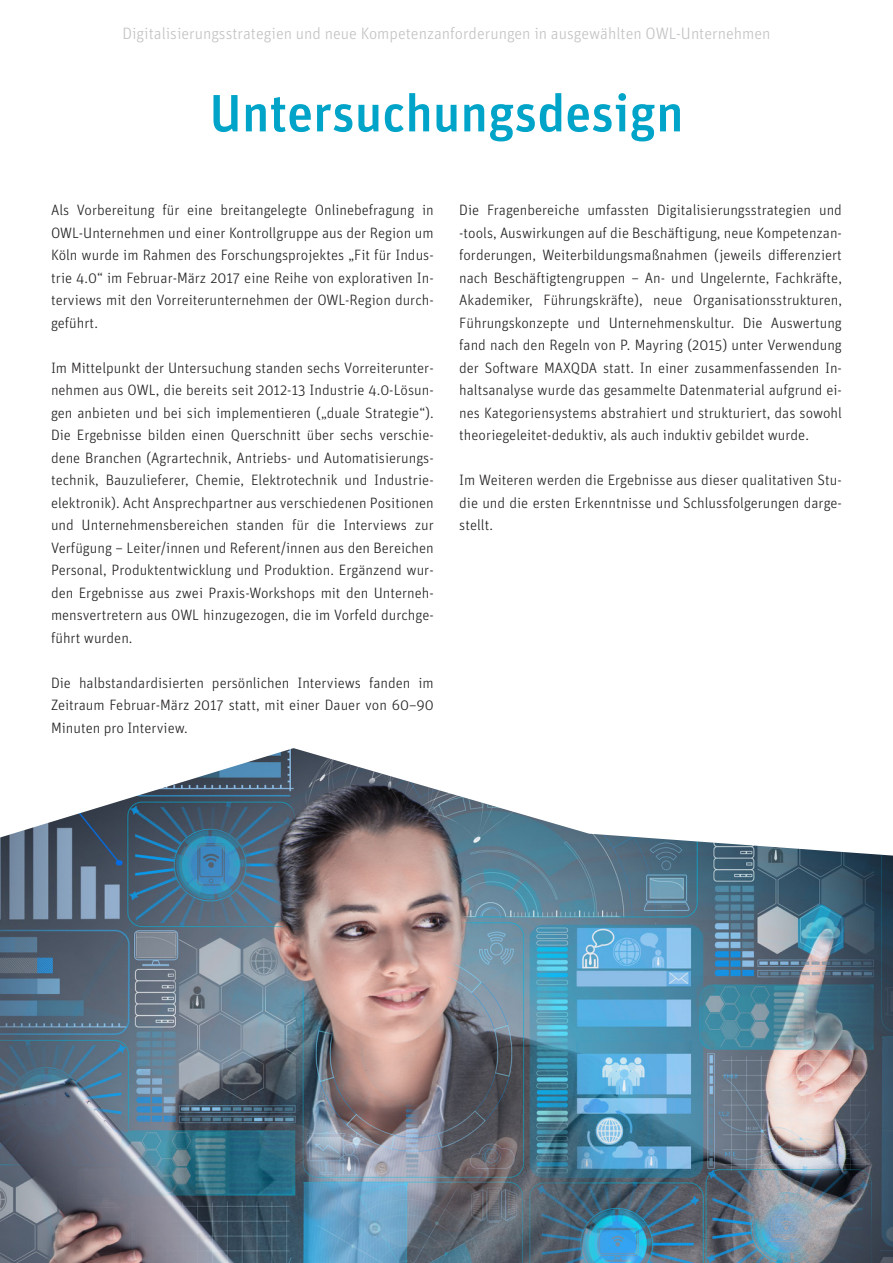
<style>
.page{position:relative;width:893px;height:1263px;background:#fff}
.page>*{position:absolute;margin:0;border:0;box-sizing:border-box;transform-origin:0 0}
.ÜberschriftKapitel{font:500 52.5px "Unit Pro";color:#00a4c8}
.t1{font:300 16.5px "Unit Pro";color:#c1c2c4}
.Fließtext{font:300 15px/22.5px "Unit Pro";color:#231f20;text-align:justify}
</style>
<div class="page">
<img style="left:0;top:748px;width:893px;height:515px">
<p class="t1" style="left:122px;top:23px;width:649px">Digitalisierungsstrategien und neue Kompetenzanforderungen in ausgewählten OWL-Unternehmen</p>
<p class="ÜberschriftKapitel" style="left:209px;top:79px;width:476px">Untersuchungsdesign</p>
<p class="Fließtext" style="left:51px;top:199px;width:384px">Als Vorbereitung für eine breitangelegte Onlinebefragung in OWL-Unternehmen und einer Kontrollgruppe aus der Region um Köln wurde im Rahmen des Forschungsprojektes „Fit für Indus&shy;trie 4.0“ im Februar-März 2017 eine Reihe von explorativen In&shy;terviews mit den Vorreiterunternehmen der OWL-Region durch&shy;geführt.</p>
<p class="Fließtext" style="left:51px;top:356px;width:384px">Im Mittelpunkt der Untersuchung standen sechs Vorreiterunter&shy;nehmen aus OWL, die bereits seit 2012-13 Industrie 4.0-Lösun&shy;gen anbieten und bei sich implementieren („duale Strategie“).<br>Die Ergebnisse bilden einen Querschnitt über sechs verschie&shy;dene Branchen (Agrartechnik, Antriebs- und Automatisierungs&shy;technik, Bauzulieferer, Chemie, Elektrotechnik und Industrie&shy;elektronik). Acht Ansprechpartner aus verschiedenen Positionen und Unternehmensbereichen standen für die Interviews zur Verfügung – Leiter/innen und Referent/innen aus den Bereichen Personal, Produktentwicklung und Produktion. Ergänzend wur&shy;den Ergebnisse aus zwei Praxis-Workshops mit den Unterneh&shy;mensvertretern aus OWL hinzugezogen, die im Vorfeld durchge&shy;führt wurden.</p>
<p class="Fließtext" style="left:51px;top:671px;width:384px">Die halbstandardisierten persönlichen Interviews fanden im Zeitraum Februar-März 2017 statt, mit einer Dauer von 60–90<br>Minuten pro Interview.</p>
<p class="Fließtext" style="left:459px;top:199px;width:384px">Die Fragenbereiche umfassten Digitalisierungsstrategien und -tools, Auswirkungen auf die Beschäftigung, neue Kompetenzan&shy;forderungen, Weiterbildungsmaßnahmen (jeweils differenziert nach Beschäftigtengruppen – An- und Ungelernte, Fachkräfte, Akademiker, Führungskräfte), neue Organisationsstrukturen, Führungskonzepte und Unternehmenskultur. Die Auswertung fand nach den Regeln von P. Mayring (2015) unter Verwendung der Software MAXQDA statt. In einer zusammenfassenden In&shy;haltsanalyse wurde das gesammelte Datenmaterial aufgrund ei&shy;nes Kategoriensystems abstrahiert und strukturiert, das sowohl theoriegeleitet-deduktiv, als auch induktiv gebildet wurde.</p>
<p class="Fließtext" style="left:459px;top:469px;width:384px">Im Weiteren werden die Ergebnisse aus dieser qualitativen Stu&shy;die und die ersten Erkenntnisse und Schlussfolgerungen darge&shy;stellt.</p>
</div>
